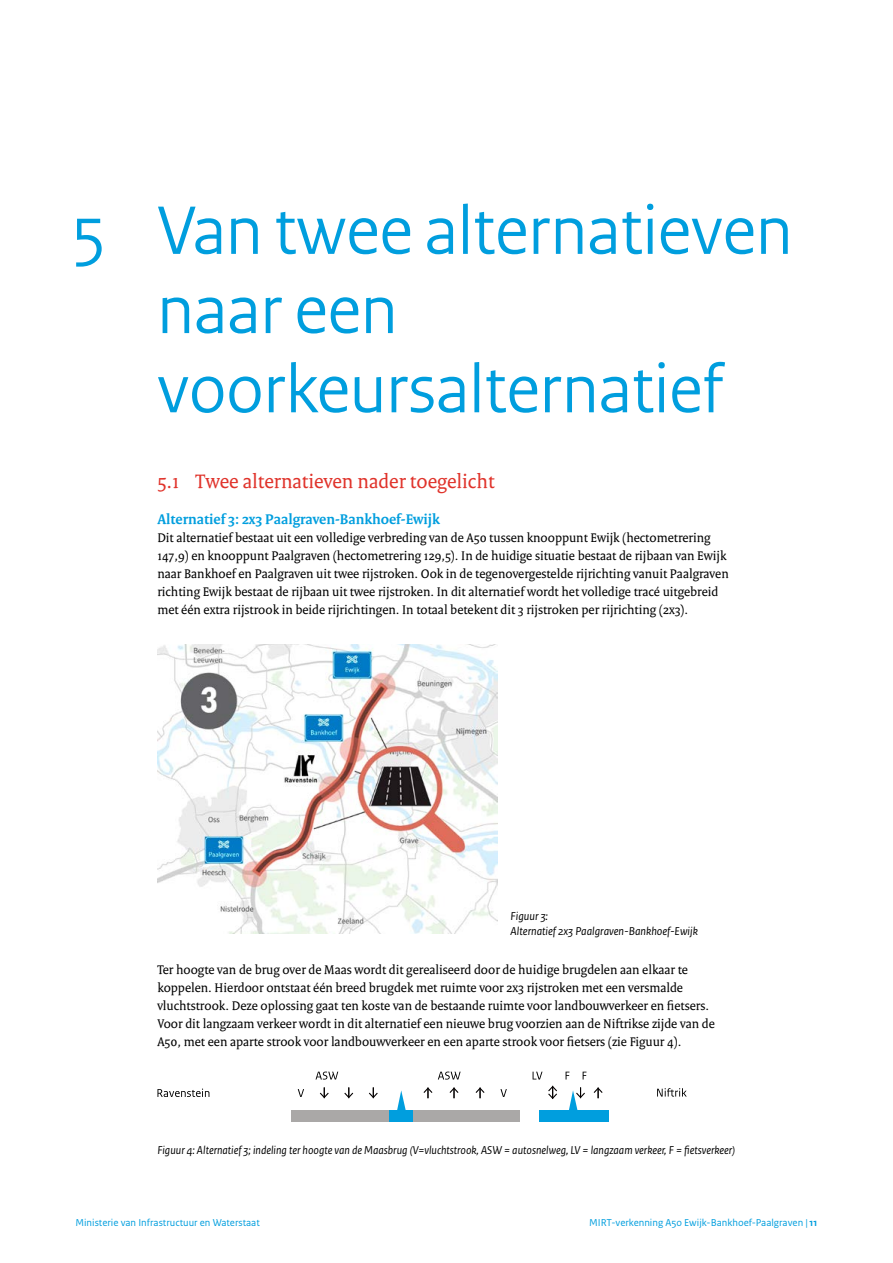
<style>
.page{position:relative;width:893px;height:1263px;background:#fff}
.page>*{position:absolute;margin:0;border:0;box-sizing:border-box;transform-origin:0 0}
.t1{font:72px/79.2px "Rijksoverheid Sans Heading";color:#009ede}
.t2{font:21px "Rijksoverheid Serif";color:#e0332b}
.t3{font:700 15px "Rijksoverheid Serif";color:#009ede}
.t4{font:13.5px/18px "Rijksoverheid Serif";color:#000}
.t5{font:italic 12px/15px "Rijksoverheid Sans Text";color:#000}
.t6{font:10.5px "Rijksoverheid Sans Text";color:#009ede}
.s1{font-weight:700}
</style>
<div class="page">
<img style="left:157px;top:645px;width:341px;height:289px">
<svg style="left:157px;top:1071px;width:530px;height:51px"></svg>
<h1 class="t1" style="left:157px;top:192px;width:637px;text-indent:-85px">5 Van twee alternatieven naar een voorkeursalternatief</h1>
<h2 class="t2" style="left:157px;top:469px;width:339px">5.1 Twee alternatieven nader toegelicht</h2>
<p class="t3" style="left:157px;top:510px;width:284px">Alternatief 3: 2x3 Paalgraven-Bankhoef-Ewijk</p>
<p class="t4" style="left:157px;top:528px;width:573px">Dit alternatief bestaat uit een volledige verbreding van de A50 tussen knooppunt Ewijk (hectometrering 147,9) en knooppunt Paalgraven (hectometrering 129,5). In de huidige situatie bestaat de rijbaan van Ewijk naar Bankhoef en Paalgraven uit twee rijstroken. Ook in de tegenovergestelde rijrichting vanuit Paalgraven richting Ewijk bestaat de rijbaan uit twee rijstroken. In dit alternatief wordt het volledige tracé uitgebreid met één extra rijstrook in beide rijrichtingen. In totaal betekent dit 3 rijstroken per rijrichting (2x3).</p>
<p class="t5" style="left:511px;top:909px;width:189px">Figuur 3:<br>Alternatief 2x3 Paalgraven-Bankhoef-Ewijk</p>
<p class="t4" style="left:157px;top:960px;width:559px">Ter hoogte van de brug over de Maas wordt dit gerealiseerd door de huidige brugdelen aan elkaar te koppelen. Hierdoor ontstaat één breed brugdek met ruimte voor 2x3 rijstroken met een versmalde vluchtstrook. Deze oplossing gaat ten koste van de bestaande ruimte voor landbouwverkeer en fietsers.<br>Voor dit langzaam verkeer wordt in dit alternatief een nieuwe brug voorzien aan de Niftrikse zijde van de A50, met een aparte strook voor landbouwverkeer en een aparte strook voor fietsers (zie Figuur 4).</p>
<p class="t5" style="left:157px;top:1143px;width:579px">Figuur 4: Alternatief 3; indeling ter hoogte van de Maasbrug (V=vluchtstrook, ASW = autosnelweg, LV = langzaam verkeer, F = fietsverkeer)</p>
<p class="t6" style="left:75px;top:1216px;width:186px">Ministerie van Infrastructuur en Waterstaat</p>
<p class="t6" style="left:589px;top:1216px;width:230px">MIRT-verkenning A50 Ewijk-Bankhoef-Paalgraven | <span class="s1">11</span></p>
</div>
